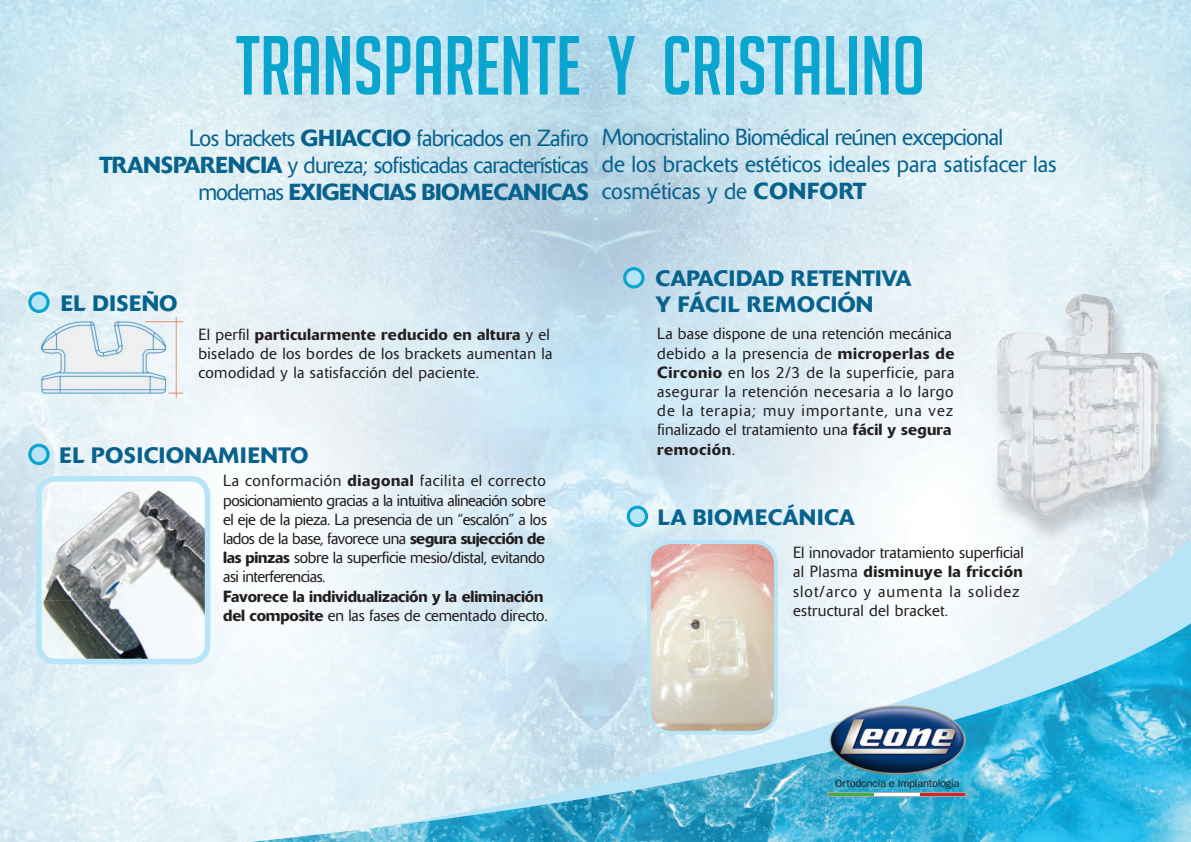
<style>
.page{position:relative;width:1191px;height:842px;background:#fff}
.page>*{position:absolute;margin:0;border:0;box-sizing:border-box;transform-origin:0 0}
.t1{font:81.6px "Big Noodle Titling";color:#09a5ce}
.t2{font:300 23px/27px "Delta";letter-spacing:-.03em;color:#07628d;text-align:right}
.t3{font:300 23px/27px "Delta";color:#07628d}
.t4{font:500 22.1px "Delta";letter-spacing:.02em;color:#07628d}
.t5{font:500 22.1px/26.5px "Delta";color:#07628d}
.t6{font:300 16px/19.2px "Delta";letter-spacing:-.02em;color:#231f20}
.t7{font:300 16px/19.2px "Delta";letter-spacing:.02em;color:#231f20}
.t8{font:300 16px/19.2px "Delta";letter-spacing:.04em;color:#231f20}
.t9{font:500 16px/19.2px "Delta";letter-spacing:-.01em;color:#231f20}
.t10{font:11px "Franklin Gothic";letter-spacing:-.02em;color:#231f20}
.s1{font-weight:500}
.s2{font-weight:300}
</style>
<div class="page">
<img style="left:66px;top:0;width:1058px;height:245px">
<img style="left:0;top:0;width:66px;height:513px">
<img style="left:166px;top:245px;width:694px;height:246px">
<img style="left:210px;top:491px;width:385px;height:22px">
<img style="left:1124px;top:0;width:67px;height:292px">
<img style="left:595px;top:491px;width:265px;height:22px">
<svg style="left:30px;top:293px;width:18px;height:18px"></svg>
<div style="left:28px;top:292px;width:22px;height:21px;border:3px solid #09a5ce;border-radius:50%"></div>
<svg style="left:0;top:513px;width:1191px;height:329px"></svg>
<img style="left:250px;top:623px;width:941px;height:219px">
<div style="left:624px;top:269px;width:19px;height:18px;background:#b7e4f7;border-radius:50%"></div>
<div style="left:623px;top:267px;width:21px;height:21px;border:3px solid #09a5ce;border-radius:50%"></div>
<img style="left:991px;top:324px;width:185px;height:220px">
<img style="left:1186px;top:292px;width:5px;height:229px">
<img style="left:984px;top:292px;width:202px;height:32px">
<img style="left:1176px;top:324px;width:10px;height:197px">
<div style="left:30px;top:445px;width:18px;height:18px;background:#b7e4f7;border-radius:50%"></div>
<div style="left:28px;top:444px;width:22px;height:21px;border:3px solid #09a5ce;border-radius:50%"></div>
<img style="left:39px;top:479px;width:169px;height:182px">
<div style="left:36px;top:476px;width:174px;height:188px;border:6px solid #b7e4f7;border-radius:17px"></div>
<svg style="left:628px;top:507px;width:18px;height:18px"></svg>
<div style="left:626px;top:506px;width:22px;height:21px;border:3px solid #09a5ce;border-radius:50%"></div>
<img style="left:649px;top:542px;width:127px;height:191px">
<div style="left:647px;top:540px;width:131px;height:195px;border:4px solid #b7e4f7;border-radius:22px"></div>
<img style="left:42px;top:316px;width:141px;height:82px">
<img style="left:829px;top:705px;width:137px;height:71px">
<div style="left:828px;top:792px;width:45px;height:5px;background:#40ae49"></div>
<div style="left:919px;top:792px;width:46px;height:5px;background:#d1232a"></div>
<div style="left:873px;top:792px;width:46px;height:5px;background:#fff"></div>
<div style="left:828px;top:792px;width:137px;height:5px;border:1px solid #a8a9ad"></div>
<h1 class="t1" style="left:235px;top:22px;width:691px">TRANSPARENTE Y CRISTALINO</h1>
<h2 class="t2" style="left:99px;top:125px;width:490px">Los brackets <span class="s1">GHIACCIO</span> fabricados en Zafiro<br><span class="s1">TRANSPARENCIA</span> y dureza; sofisticadas características modernas <span class="s1">EXIGENCIAS BIOMECANICAS</span></h2>
<h2 class="t3" style="left:602px;top:124px;width:456px">Monocristalino Biomédical reúnen excepcional<br>de los brackets estéticos ideales para satisfacer las cosméticas y de <span class="s1">CONFORT</span></h2>
<h3 class="t4" style="left:61px;top:290px;width:118px">EL DISEÑO</h3>
<p class="t7" style="left:198px;top:325px;width:355px">El perfil <span class="s1">particularmente reducido en altura</span> y el biselado de los bordes de los brackets aumentan la comodidad y la satisfacción del paciente.</p>
<h3 class="t4" style="left:59px;top:442px;width:250px">EL POSICIONAMIENTO</h3>
<p class="t6" style="left:223px;top:471px;width:325px">La conformación <span class="s1">diagonal</span> facilita el correcto posicionamiento gracias a la intuitiva alineación sobre el eje de la pieza. La presencia de un “escalón” a los lados de la base, favorece una <span class="s1">segura sujección de las pinzas</span> sobre la superficie mesio/distal, evitando asi interferencias.</p>
<p class="t9" style="left:223px;top:586px;width:326px">Favorece la individualización y la eliminación del composite <span class="s2">en las fases de cementado directo.</span></p>
<h3 class="t5" style="left:655px;top:265px;width:257px">CAPACIDAD RETENTIVA<br>Y FÁCIL REMOCIÓN</h3>
<p class="t8" style="left:657px;top:324px;width:299px">La base dispone de una retención mecánica debido a la presencia de <span class="s1">microperlas de Circonio</span> en los 2/3 de la superficie, para asegurar la retención necesaria a lo largo de la terapia; muy importante, una vez finalizado el tratamiento una <span class="s1">fácil y segura remoción</span>.</p>
<h3 class="t4" style="left:658px;top:504px;width:198px">LA BIOMECÁNICA</h3>
<p class="t7" style="left:793px;top:543px;width:232px">El innovador tratamiento superficial al Plasma <span class="s1">disminuye la fricción </span>slot/arco y aumenta la solidez estructural del bracket.</p>
<p class="t10" style="left:835px;top:777px;width:126px">Ortodoncia e Implantologia</p>
</div>
